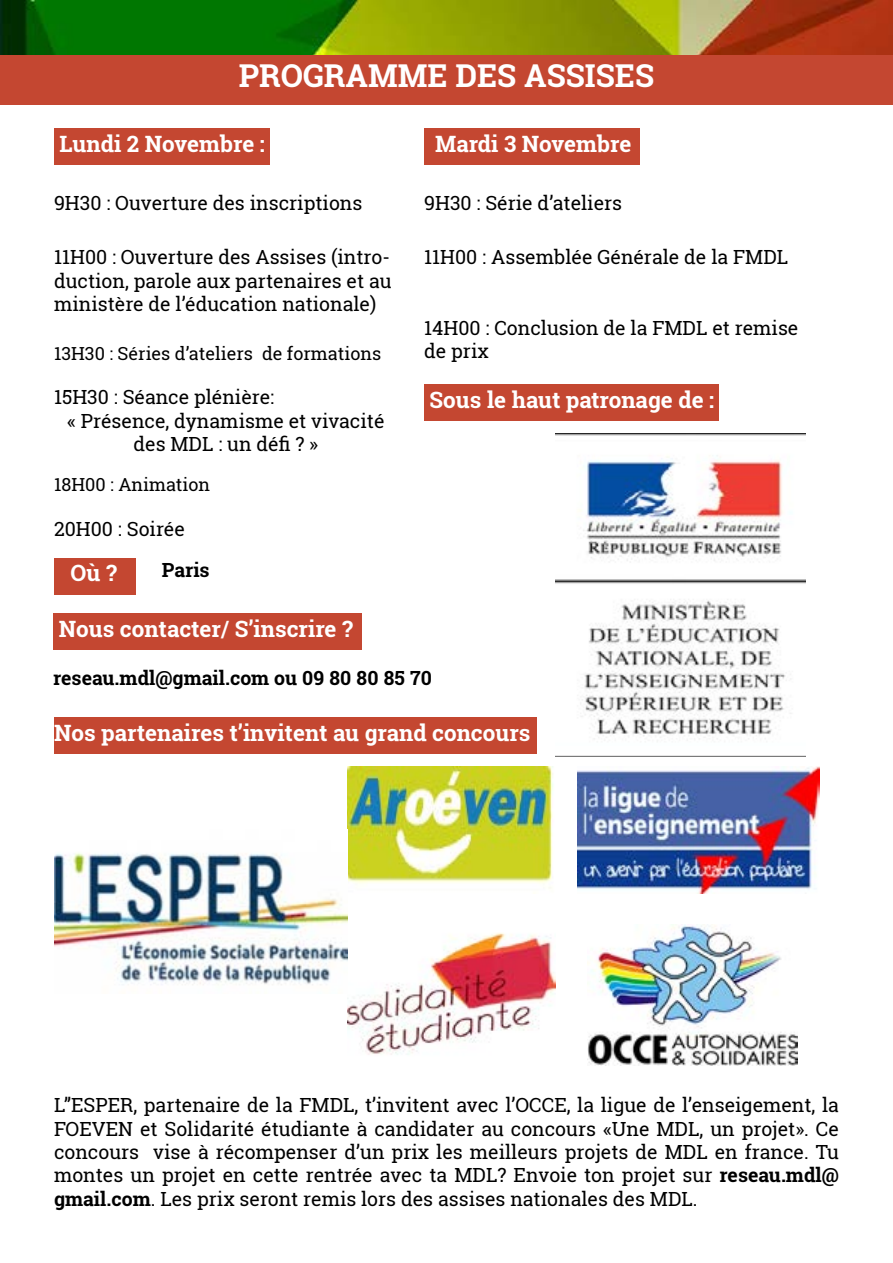
<style>
.page{position:relative;width:893px;height:1263px;background:#fff}
.page>*{position:absolute;margin:0;border:0;box-sizing:border-box;transform-origin:0 0}
.t1{font:700 31.5px "Roboto Slab";color:#fff}
.t2{font:700 22.5px "Roboto Slab";color:#fff}
.t3{font:19.5px/23.4px "Roboto Slab";color:#000;text-align:justify}
.t4{font:700 19.5px "Roboto Slab";color:#000}
.t5{font:18px "Roboto Slab";color:#000}
.s1{font-weight:700}
</style>
<div class="page">
<div style="left:0;top:54px;width:893px;height:50px;background:#c44731"></div>
<img style="left:0;top:0;width:893px;height:54px">
<img style="left:347px;top:767px;width:206px;height:122px">
<img style="left:347px;top:913px;width:208px;height:142px">
<img style="left:587px;top:924px;width:211px;height:142px">
<img style="left:577px;top:767px;width:243px;height:126px">
<div style="left:54px;top:717px;width:483px;height:37px;background:#c44731"></div>
<div style="left:54px;top:128px;width:216px;height:37px;background:#c44731"></div>
<div style="left:424px;top:128px;width:216px;height:37px;background:#c44731"></div>
<div style="left:54px;top:558px;width:82px;height:37px;background:#c44731"></div>
<div style="left:53px;top:613px;width:308px;height:37px;background:#c44731"></div>
<img style="left:54px;top:853px;width:293px;height:132px">
<div style="left:424px;top:384px;width:294px;height:37px;background:#c44731"></div>
<img style="left:555px;top:434px;width:250px;height:323px">
<h1 class="t1" style="left:239px;top:54px;width:417px">PROGRAMME DES ASSISES</h1>
<p class="t2" style="left:60px;top:128px;width:207px">Lundi 2 Novembre :</p>
<p class="t2" style="left:435px;top:128px;width:198px">Mardi 3 Novembre</p>
<p class="t3" style="left:54px;top:191px;width:310px">9H30 : Ouverture des inscriptions</p>
<p class="t3" style="left:54px;top:245px;width:339px">11H00 : Ouverture des Assises (intro&shy;duction, parole aux partenaires et au ministère de l’éducation nationale)</p>
<p class="t5" style="left:54px;top:341px;width:329px">13H30 : Séries d’ateliers de formations</p>
<p class="t3" style="left:54px;top:385px;width:222px">15H30 : Séance plénière:</p>
<p class="t3" style="left:67px;top:409px;width:319px">« Présence, dynamisme et vivacité</p>
<p class="t3" style="left:133px;top:432px;width:186px">des MDL : un défi ? »</p>
<p class="t5" style="left:54px;top:472px;width:158px">18H00 : Animation</p>
<p class="t3" style="left:54px;top:517px;width:132px">20H00 : Soirée</p>
<p class="t3" style="left:424px;top:191px;width:200px">9H30 : Série d’ateliers</p>
<p class="t3" style="left:424px;top:245px;width:366px">11H00 : Assemblée Générale de la FMDL</p>
<p class="t3" style="left:424px;top:316px;width:376px">14H00 : Conclusion de la FMDL et remise de prix</p>
<p class="t2" style="left:430px;top:384px;width:286px">Sous le haut patronage de :</p>
<p class="t2" style="left:71px;top:558px;width:48px">Où ?</p>
<p class="t4" style="left:162px;top:557px;width:49px">Paris</p>
<p class="t2" style="left:59px;top:613px;width:296px">Nous contacter/ S’inscrire ?</p>
<p class="t4" style="left:53px;top:664px;width:380px">reseau.mdl@gmail.com ou 09 80 80 85 70</p>
<p class="t2" style="left:54px;top:717px;width:478px">Nos partenaires t’invitent au grand concours</p>
<p class="t3" style="left:54px;top:1093px;width:786px">L’’ESPER, partenaire de la FMDL, t’invitent avec l’OCCE, la ligue de l’enseigement, la FOEVEN et Solidarité étudiante à candidater au concours «Une MDL, un projet». Ce concours vise à récompenser d’un prix les meilleurs projets de MDL en france. Tu montes un projet en cette rentrée avec ta MDL? Envoie ton projet sur <span class="s1">reseau.mdl@ gmail.com</span>. Les prix seront remis lors des assises nationales des MDL.</p>
</div>
